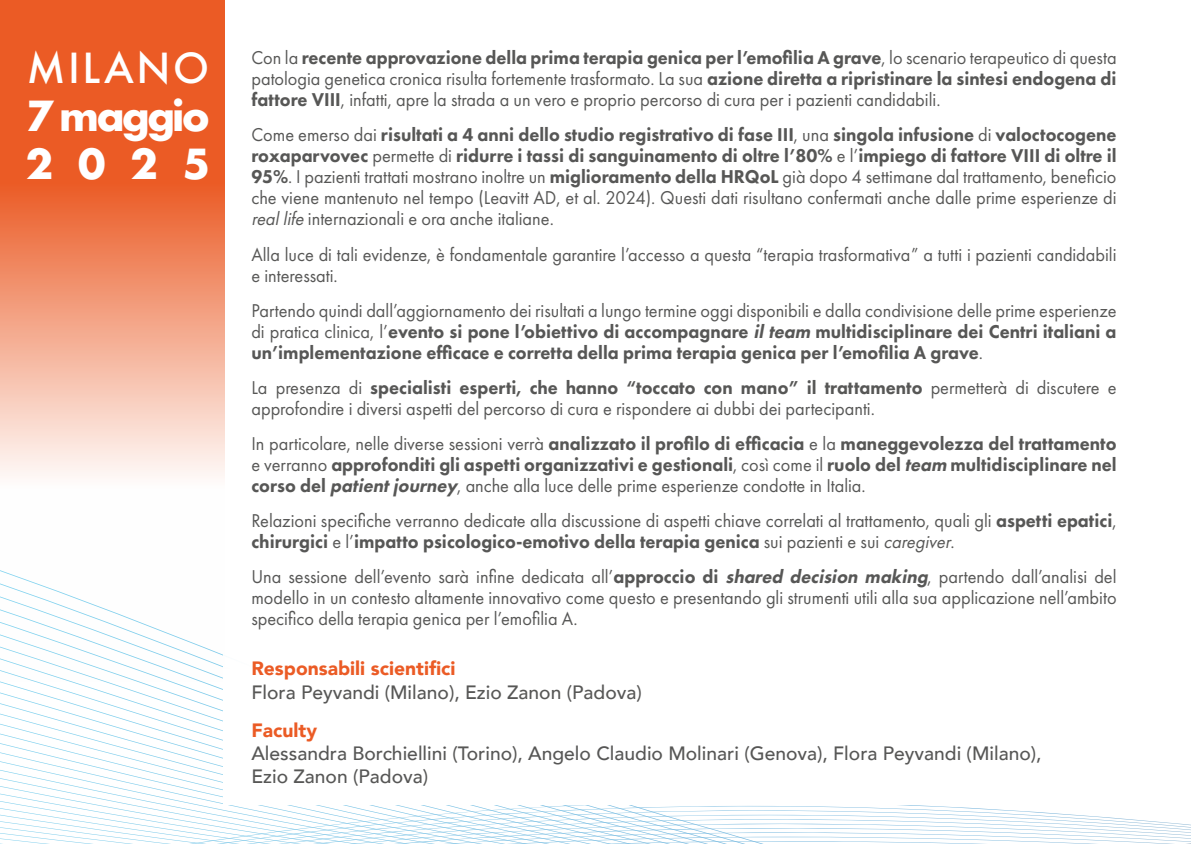
<style>
.page{position:relative;width:1191px;height:844px;background:#fff}
.page>*{position:absolute;margin:0;border:0;box-sizing:border-box;transform-origin:0 0}
.t1{font:700 40.25px/47.2px "Futura";letter-spacing:-.07em;color:#fff}
.t2{font:500 40.25px "Futura";letter-spacing:.06em;color:#fff}
.t3{font:19.25px/21px "Futura PT";color:#575756;text-align:justify;scale:.95 1}
.t4{font:800 19.25px/21px "Futura PT";color:#575756;text-align:justify;scale:.95 1}
.t5{font:500 19.25px/23.1px "Avenir";color:#575756}
.t6{font:900 19.25px "Avenir";color:#eb5b25}
.s1{font-weight:800}
.s2{font-style:italic}
.s3{font-weight:400}
.s4{font-weight:800;font-style:italic}
</style>
<div class="page">
<svg style="left:0;top:0;width:225px;height:477px;background:#f08b65"></svg>
<svg style="left:0;top:570px;width:223px;height:189px"></svg>
<svg style="left:0;top:843px;width:1191px;height:1px"></svg>
<svg style="left:0;top:759px;width:1191px;height:84px"></svg>
<div style="left:223px;top:469px;width:910px;height:335px;background:#fff"></div>
<h1 class="t2" style="left:27px;top:40px;width:184px">MILANO</h1>
<h1 class="t1" style="left:26px;top:92px;width:186px">7 maggio<br>2025</h1>
<p class="t3" style="left:251px;top:47px;width:912px">Con la <span class="s1">recente approvazione della prima terapia genica per l’emofilia A grave</span>, lo scenario terapeutico di questa patologia genetica cronica risulta fortemente trasformato. La sua <span class="s1">azione diretta a ripristinare la sintesi endogena di fattore VIII</span>, infatti, apre la strada a un vero e proprio percorso di cura per i pazienti candidabili.</p>
<p class="t3" style="left:251px;top:124px;width:912px">Come emerso dai <span class="s1">risultati a 4 anni dello studio registrativo di fase III</span>, una <span class="s1">singola infusione</span> di <span class="s1">valoctocogene roxaparvovec</span> permette di <span class="s1">ridurre i tassi di sanguinamento di oltre l’80%</span> e l’<span class="s1">impiego di fattore VIII di oltre il 95%</span>. I pazienti trattati mostrano inoltre un <span class="s1">miglioramento della HRQoL</span> già dopo 4 settimane dal trattamento, beneficio che viene mantenuto nel tempo (Leavitt AD, et al. 2024). Questi dati risultano confermati anche dalle prime esperienze di <span class="s2">reallife</span> internazionali e ora anche italiane.</p>
<p class="t3" style="left:251px;top:243px;width:912px">Alla luce di tali evidenze, è fondamentale garantire l’accesso a questa “terapia trasformativa” a tutti i pazienti candidabili e interessati.</p>
<p class="t4" style="left:251px;top:299px;width:912px"><span class="s3">Partendo quindi dall’aggiornamento dei risultati a lungo termine oggi disponibili e dalla condivisione delle prime esperienze di pratica clinica, l’</span>evento si pone l’obiettivo di accompagnare <span class="s2">ilteam</span> multidisciplinare dei Centri italiani a un’implementazione efficace e corretta della prima terapia genica per l’emofilia A grave<span class="s3">.</span></p>
<p class="t3" style="left:251px;top:376px;width:912px">La presenza di <span class="s1">specialisti esperti, che hanno “toccato con mano” il trattamento</span> permetterà di discutere e approfondire i diversi aspetti del percorso di cura e rispondere ai dubbi dei partecipanti.</p>
<p class="t4" style="left:251px;top:432px;width:912px"><span class="s3">In particolare, nelle diverse sessioni verrà</span> analizzato il profilo di efficacia <span class="s3">e la</span> maneggevolezza del trattamento <span class="s3">e verranno</span> approfonditi gli aspetti organizzativi e gestionali<span class="s3">, così come il</span> ruolo del <span class="s2">team</span> multidisciplinare nel corso del <span class="s2">patientjourney</span><span class="s3">, anche alla luce delle prime esperienze condotte in Italia.</span></p>
<p class="t3" style="left:251px;top:509px;width:912px">Relazioni specifiche verranno dedicate alla discussione di aspetti chiave correlati al trattamento, quali gli <span class="s1">aspetti epatici</span>, <span class="s1">chirurgici</span> e l’<span class="s1">impatto psicologico-emotivo della terapia genica</span> sui pazienti e sui <span class="s2">caregiver</span>.</p>
<p class="t3" style="left:251px;top:565px;width:912px">Una sessione dell’evento sarà infine dedicata all’<span class="s1">approccio di</span> <span class="s4">shared decision making</span>, partendo dall’analisi del modello in un contesto altamente innovativo come questo e presentando gli strumenti utili alla sua applicazione nell’ambito specifico della terapia genica per l’emofilia A.</p>
<p class="t6" style="left:251px;top:652px;width:205px">Responsabili scientifici</p>
<p class="t5" style="left:251px;top:679px;width:392px">Flora Peyvandi (Milano), Ezio Zanon (Padova)</p>
<p class="t6" style="left:251px;top:713px;width:67px">Faculty</p>
<p class="t5" style="left:251px;top:740px;width:791px">Alessandra Borchiellini (Torino), Angelo Claudio Molinari (Genova), Flora Peyvandi (Milano),<br>Ezio Zanon (Padova)</p>
</div>
